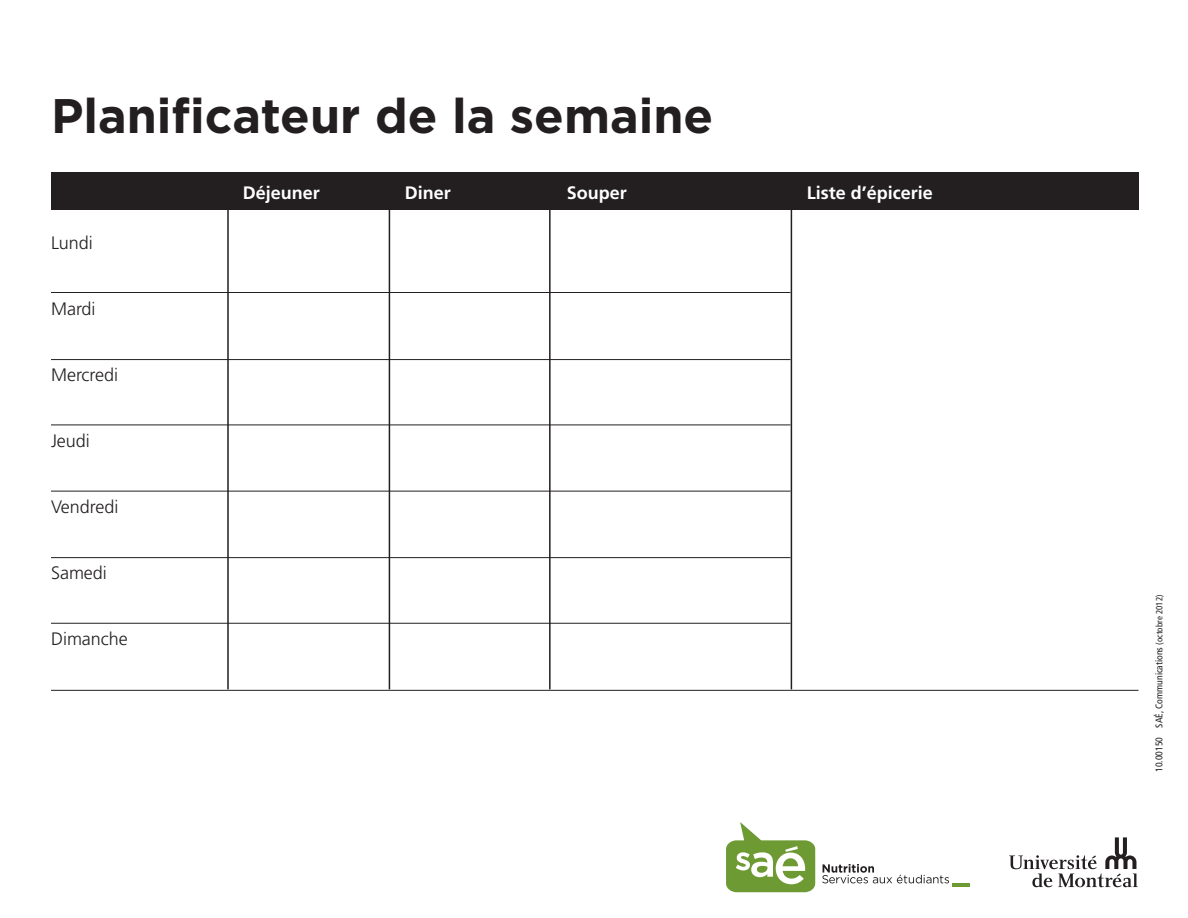
<style>
.page{position:relative;width:1188px;height:918px;background:#fff}
.page>*{position:absolute;margin:0;border:0;box-sizing:border-box;transform-origin:0 0}
.t1{font:700 48.45px "Gotham HTF";color:#231f20}
.t2{font:300 18px "Frutiger";color:#231f20}
.t3{font:700 18px "Frutiger";color:#fff}
.t4{font:condensed 9.75px "Frutiger";color:#231f20}
.s1{font-size:9px}
</style>
<div class="page">
<svg style="left:1009px;top:837px;width:129px;height:50px"></svg>
<hr style="left:51px;top:292px;width:740px;height:1px;background:#231f20">
<hr style="left:51px;top:359px;width:740px;height:1px;background:#231f20">
<hr style="left:51px;top:425px;width:740px;height:1px;background:#231f20">
<hr style="left:51px;top:491px;width:740px;height:1px;background:#231f20">
<hr style="left:51px;top:557px;width:740px;height:1px;background:#231f20">
<hr style="left:51px;top:623px;width:740px;height:1px;background:#231f20">
<hr style="left:51px;top:690px;width:1087px;height:1px;background:#231f20">
<hr style="left:227px;top:175px;width:2px;height:514px;background:#231f20">
<hr style="left:389px;top:175px;width:1px;height:514px;background:#231f20">
<hr style="left:549px;top:175px;width:2px;height:514px;background:#231f20">
<hr style="left:791px;top:175px;width:1px;height:514px;background:#231f20">
<div style="left:51px;top:172px;width:1087px;height:38px;background:#231f20"></div>
<svg style="left:726px;top:822px;width:89px;height:70px"></svg>
<svg style="left:822px;top:864px;width:127px;height:19px"></svg>
<hr style="left:953px;top:883px;width:17px;height:4px;background:#6e9a34">
<h1 class="t1" style="left:51px;top:88px;width:664px">Planificateur de la semaine</h1>
<p class="t2" style="left:51px;top:236px;width:43px">Lundi</p>
<p class="t2" style="left:51px;top:302px;width:46px">Mardi</p>
<p class="t2" style="left:51px;top:368px;width:69px">Mercredi</p>
<p class="t2" style="left:51px;top:434px;width:40px">Jeudi</p>
<p class="t2" style="left:51px;top:500px;width:69px">Vendredi</p>
<p class="t2" style="left:51px;top:566px;width:57px">Samedi</p>
<p class="t2" style="left:51px;top:632px;width:78px">Dimanche</p>
<p class="t3" style="left:243px;top:185px;width:78px">Déjeuner</p>
<p class="t3" style="left:405px;top:185px;width:47px">Diner</p>
<p class="t3" style="left:567px;top:185px;width:61px">Souper</p>
<p class="t3" style="left:807px;top:185px;width:127px">Liste d’épicerie</p>
<p class="t4" style="left:1155px;top:772px;width:179px;rotate:-90deg">10.00150 SAÉ, Communications <span class="s1">(octobre 2012)</span></p>
</div>
